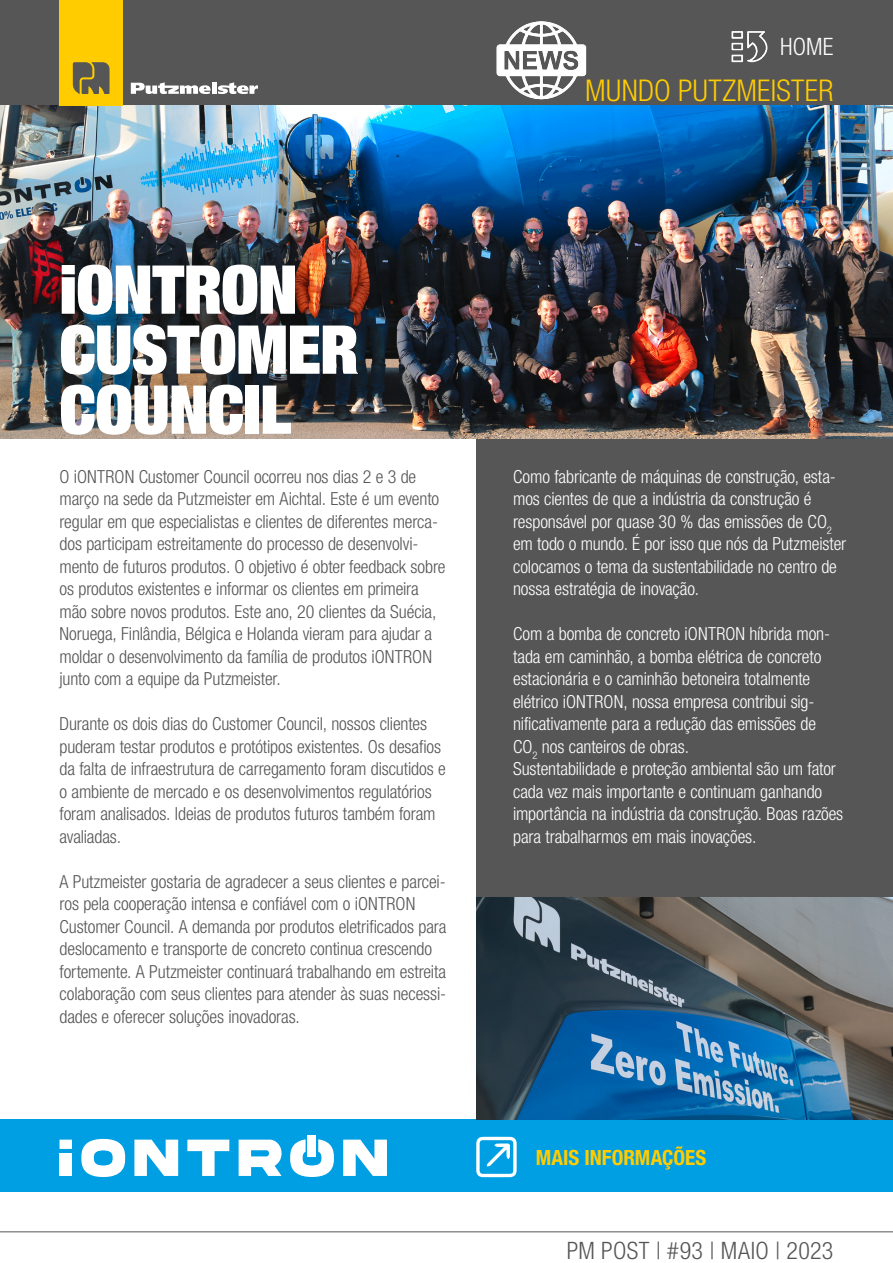
<style>
.page{position:relative;width:893px;height:1263px;background:#fff}
.page>*{position:absolute;margin:0;border:0;box-sizing:border-box;transform-origin:0 0}
.t1{font:900 condensed 67.5px/60px "Helvetica Neue LT Pro";letter-spacing:-.015em;color:#fff}
.t2{font:300 condensed 30px "Helvetica Neue LT Pro";letter-spacing:.01em;color:#fc0}
.t3{font:300 condensed 24px "Helvetica Neue LT Pro";letter-spacing:.015em;color:#565656}
.t4{font:300 condensed 24px "Helvetica Neue LT Pro";color:#fff}
.t5{font:700 condensed 21px "Helvetica Neue LT Pro";color:#fc0}
.t6{font:300 condensed 18px/22.5px "Helvetica Neue LT Pro";letter-spacing:-.005em;color:#565656}
.t7{font:300 condensed 18px/22.5px "Helvetica Neue LT Pro";letter-spacing:-.005em;color:#fff}
</style>
<div class="page">
<svg style="left:0;top:1231px;width:893px;height:2px;background:#a9a9a9"></svg>
<div style="left:476px;top:438px;width:417px;height:476px;background:#565656"></div>
<div style="left:0;top:0;width:893px;height:105px;background:#565656"></div>
<div style="left:0;top:1119px;width:893px;height:73px;background:#009ee3"></div>
<img style="left:0;top:105px;width:893px;height:333px">
<img style="left:731px;top:31px;width:37px;height:32px">
<svg style="left:476px;top:1137px;width:41px;height:40px"></svg>
<div style="left:60px;top:0;width:63px;height:105px;background:#fc0"></div>
<svg style="left:73px;top:62px;width:37px;height:32px"></svg>
<svg style="left:131px;top:82px;width:127px;height:12px"></svg>
<div style="left:60px;top:1153px;width:12px;height:23px;background:#fff"></div>
<div style="left:60px;top:1139px;width:12px;height:10px;background:#fff"></div>
<svg style="left:134px;top:1139px;width:44px;height:37px"></svg>
<svg style="left:81px;top:1139px;width:44px;height:38px"></svg>
<svg style="left:239px;top:1139px;width:43px;height:37px"></svg>
<svg style="left:343px;top:1139px;width:44px;height:37px"></svg>
<svg style="left:187px;top:1139px;width:42px;height:37px"></svg>
<svg style="left:290px;top:1139px;width:44px;height:38px"></svg>
<div style="left:308px;top:1135px;width:8px;height:21px;background:#fff"></div>
<img style="left:476px;top:897px;width:417px;height:222px">
<img style="left:496px;top:21px;width:91px;height:79px">
<h1 class="t1" style="left:60px;top:258px;width:301px">iONTRON<br>CUSTOMER<br>COUNCIL</h1>
<p class="t6" style="left:60px;top:465px;width:387px">O iONTRON Customer Council ocorreu nos dias 2 e 3 de março na sede da Putzmeister em Aichtal. Este é um evento regular em que especialistas e clientes de diferentes merca&shy;dos participam estreitamente do processo de desenvolvi&shy;mento de futuros produtos. O objetivo é obter feedback sobre os produtos existentes e informar os clientes em primeira mão sobre novos produtos. Este ano, 20 clientes da Suécia, Noruega, Finlândia, Bélgica e Holanda vieram para ajudar a moldar o desenvolvimento da família de produtos iONTRON junto com a equipe da Putzmeister.</p>
<p class="t6" style="left:60px;top:712px;width:388px">Durante os dois dias do Customer Council, nossos clientes puderam testar produtos e protótipos existentes. Os desafios da falta de infraestrutura de carregamento foram discutidos e o ambiente de mercado e os desenvolvimentos regulatórios foram analisados. Ideias de produtos futuros também foram avaliadas.</p>
<p class="t6" style="left:60px;top:870px;width:388px">A Putzmeister gostaria de agradecer a seus clientes e parcei&shy;ros pela cooperação intensa e confiável com o iONTRON Customer Council. A demanda por produtos eletrificados para deslocamento e transporte de concreto continua crescendo fortemente. A Putzmeister continuará trabalhando em estreita colaboração com seus clientes para atender às suas necessi&shy;dades e oferecer soluções inovadoras.</p>
<h3 class="t4" style="left:780px;top:33px;width:55px">HOME</h3>
<h2 class="t2" style="left:585px;top:73px;width:250px">MUNDO PUTZMEISTER</h2>
<p class="t7" style="left:513px;top:465px;width:335px">Como fabricante de máquinas de construção, esta&shy;mos cientes de que a indústria da construção é responsável por quase 30 % das emissões de CO<sub>2 </sub>em todo o mundo. É por isso que nós da Putzmeister colocamos o tema da sustentabilidade no centro de nossa estratégia de inovação.</p>
<p class="t7" style="left:513px;top:622px;width:332px">Com a bomba de concreto iONTRON híbrida mon&shy;tada em caminhão, a bomba elétrica de concreto estacionária e o caminhão betoneira totalmente elétrico iONTRON, nossa empresa contribui sig&shy;nificativamente para a redução das emissões de CO<sub>2</sub> nos canteiros de obras.<br>Sustentabilidade e proteção ambiental são um fator cada vez mais importante e continuam ganhando importância na indústria da construção. Boas razões para trabalharmos em mais inovações.</p>
<p class="t5" style="left:536px;top:1144px;width:172px">MAIS INFORMAÇÕES</p>
<h3 class="t3" style="left:567px;top:1236px;width:268px">PM POST | #93 | MAIO | 2023</h3>
</div>
